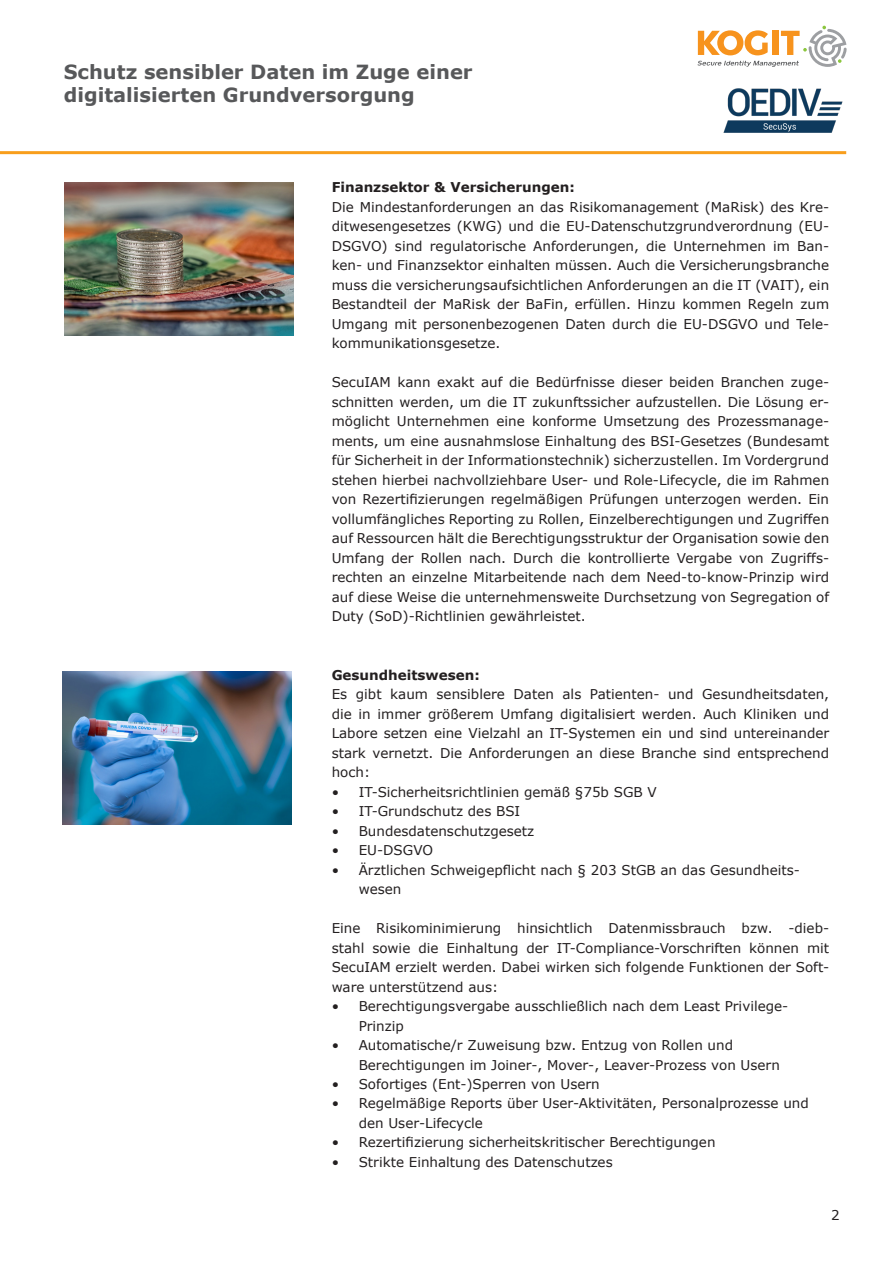
<style>
.page{position:relative;width:893px;height:1263px;background:#fff}
.page>*{position:absolute;margin:0;border:0;box-sizing:border-box;transform-origin:0 0}
.t1{font:700 19.5px/23.4px "Verdana";color:#57585a}
.t2{font:13.5px/19.5px "Verdana";color:#231f20;text-align:justify}
.t3{font:700 13.5px "Verdana";color:#231f20}
</style>
<div class="page">
<hr style="left:0;top:151px;width:846px;height:3px;background:#f89e1c">
<img style="left:62px;top:671px;width:230px;height:153px">
<img style="left:65px;top:183px;width:229px;height:152px">
<svg style="left:697px;top:26px;width:150px;height:41px"></svg>
<img style="left:723px;top:88px;width:120px;height:45px">
<h1 class="t1" style="left:64px;top:60px;width:410px">Schutz sensibler Daten im Zuge einer digitalisierten Grundversorgung</h1>
<p class="t3" style="left:332px;top:178px;width:245px">Finanzsektor &amp; Versicherungen:</p>
<p class="t2" style="left:332px;top:197px;width:499px">Die Mindestanforderungen an das Risikomanagement (MaRisk) des Kre&shy;ditwesengesetzes (KWG) und die EU-Datenschutzgrundverordnung (EU-DSGVO) sind regulatorische Anforderungen, die Unternehmen im Ban&shy;ken- und Finanzsektor einhalten müssen. Auch die Versicherungsbranche muss die versicherungsaufsichtlichen Anforderungen an die IT (VAIT), ein Bestandteil der MaRisk der BaFin, erfüllen. Hinzu kommen Regeln zum Umgang mit personenbezogenen Daten durch die EU-DSGVO und Tele&shy;kommunikationsgesetze.</p>
<p class="t2" style="left:332px;top:373px;width:499px">SecuIAM kann exakt auf die Bedürfnisse dieser beiden Branchen zuge&shy;schnitten werden, um die IT zukunftssicher aufzustellen. Die Lösung er&shy;möglicht Unternehmen eine konforme Umsetzung des Prozessmanage&shy;ments, um eine ausnahmslose Einhaltung des BSI-Gesetzes (Bundesamt für Sicherheit in der Informationstechnik) sicherzustellen. Im Vordergrund stehen hierbei nachvollziehbare User- und Role-Lifecycle, die im Rahmen von Rezertifizierungen regelmäßigen Prüfungen unterzogen werden. Ein vollumfängliches Reporting zu Rollen, Einzelberechtigungen und Zugriffen auf Ressourcen hält die Berechtigungsstruktur der Organisation sowie den Umfang der Rollen nach. Durch die kontrollierte Vergabe von Zugriffs&shy;rechten an einzelne Mitarbeitende nach dem Need-to-know-Prinzip wird auf diese Weise die unternehmensweite Durchsetzung von Segregation of Duty (SoD)-Richtlinien gewährleistet.</p>
<p class="t3" style="left:332px;top:666px;width:150px">Gesundheitswesen:</p>
<p class="t2" style="left:332px;top:685px;width:499px">Es gibt kaum sensiblere Daten als Patienten- und Gesundheitsdaten, die in immer größerem Umfang digitalisiert werden. Auch Kliniken und Labore setzen eine Vielzahl an IT-Systemen ein und sind untereinander stark vernetzt. Die Anforderungen an diese Branche sind entsprechend hoch:</p>
<p class="t2" style="left:332px;top:782px;width:327px">• IT-Sicherheitsrichtlinien gemäß §75b SGB V</p>
<p class="t2" style="left:332px;top:801px;width:190px">• IT-Grundschutz des BSI</p>
<p class="t2" style="left:332px;top:821px;width:204px">• Bundesdatenschutzgesetz</p>
<p class="t2" style="left:332px;top:840px;width:103px">• EU-DSGVO</p>
<p class="t2" style="left:359px;top:860px;width:443px;text-indent:-27px">• Ärztlichen Schweigepflicht nach § 203 StGB an das Gesundheits&shy;wesen</p>
<p class="t2" style="left:332px;top:918px;width:499px">Eine Risikominimierung hinsichtlich Datenmissbrauch bzw. -dieb&shy;stahl sowie die Einhaltung der IT-Compliance-Vorschriften können mit SecuIAM erzielt werden. Dabei wirken sich folgende Funktionen der Soft&shy;ware unterstützend aus:</p>
<p class="t2" style="left:359px;top:996px;width:431px;text-indent:-27px">• Berechtigungsvergabe ausschließlich nach dem Least Privilege-<br>Prinzip</p>
<p class="t2" style="left:359px;top:1035px;width:423px;text-indent:-27px">• Automatische/r Zuweisung bzw. Entzug von Rollen und<br>Berechtigungen im Joiner-, Mover-, Leaver-Prozess von Usern</p>
<p class="t2" style="left:332px;top:1074px;width:270px">• Sofortiges (Ent-)Sperren von Usern</p>
<p class="t2" style="left:359px;top:1094px;width:452px;text-indent:-27px">• Regelmäßige Reports über User-Aktivitäten, Personalprozesse und den User-Lifecycle</p>
<p class="t2" style="left:332px;top:1133px;width:385px">• Rezertifizierung sicherheitskritischer Berechtigungen</p>
<p class="t2" style="left:332px;top:1152px;width:283px">• Strikte Einhaltung des Datenschutzes</p>
<p class="t2" style="left:831px;top:1206px;width:10px">2</p>
</div>
